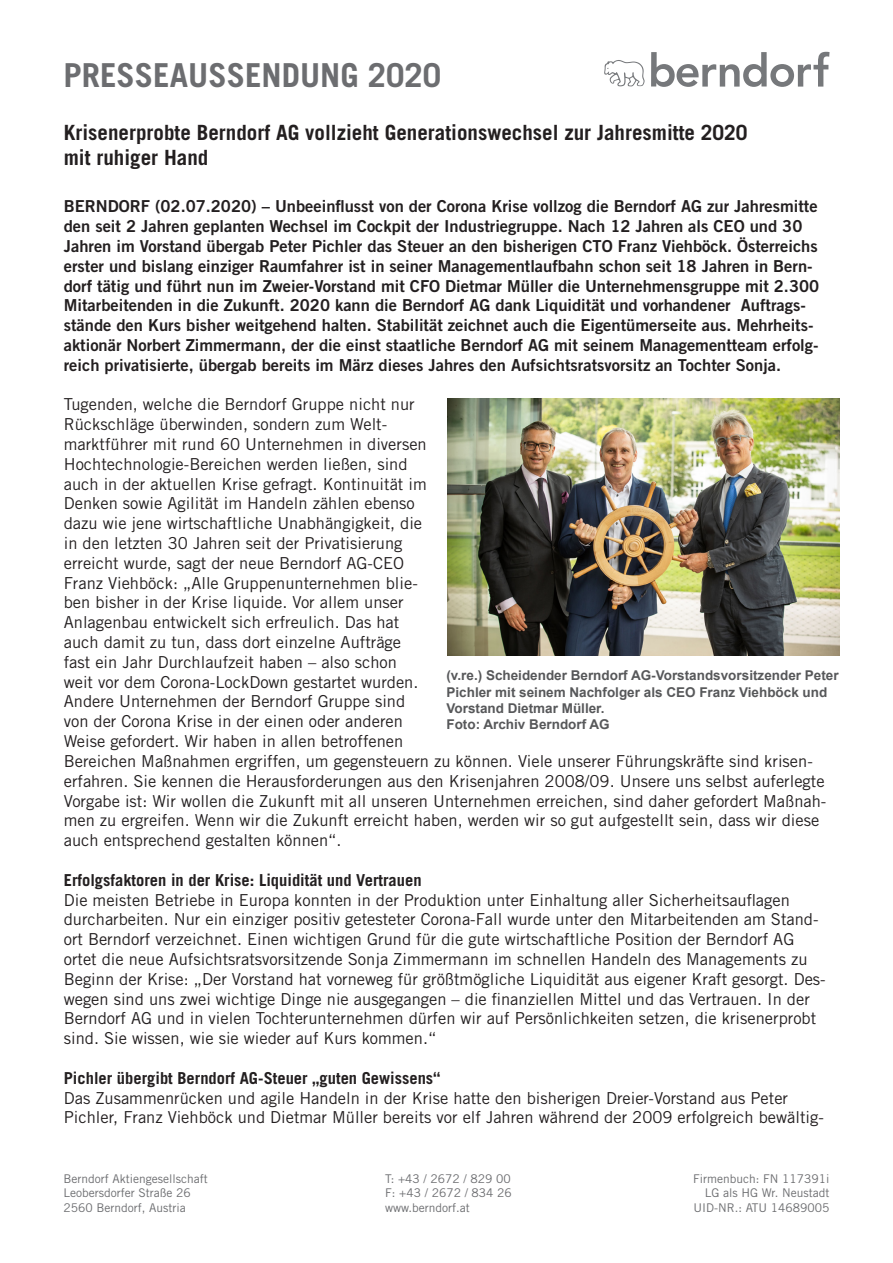
<style>
.page{position:relative;width:893px;height:1263px;background:#fff}
.page>*{position:absolute;margin:0;border:0;box-sizing:border-box;transform-origin:0 0}
.t1{font:700 33px "Trade Gothic LT Pro";color:#6c6d70}
.Headline{font:700 21px/25.2px "Trade Gothic LT Pro";color:#231f20}
.Fließtext{font:16.5px/19.8px "Trade Gothic LT Pro";color:#231f20}
.Anreisser{font:16.5px/19.8px "Trade Gothic LT Pro Bd 2";color:#231f20}
.Zwischenheadl{font:700 16.5px "Trade Gothic LT Pro";color:#231f20}
.Headline-2{font:700 13.5px/16.2px "Arial";color:#57585a}
.t2{font:12px/14.4px "Trade Gothic LT Pro";color:#6c6d70}
</style>
<div class="page">
<svg style="left:651px;top:52px;width:178px;height:35px"></svg>
<svg style="left:604px;top:60px;width:41px;height:27px"></svg>
<img style="left:448px;top:398px;width:392px;height:257px">
<h1 class="t1" style="left:63px;top:55px;width:379px">PRESSEAUSSENDUNG 2020</h1>
<p class="Headline" style="left:64px;top:120px;width:685px">Krisenerprobte Berndorf AG vollzieht Generationswechsel zur Jahresmitte 2020 mit ruhiger Hand</p>
<p class="Anreisser" style="left:64px;top:196px;width:757px">BERNDORF (02.07.2020) – Unbeeinflusst von der Corona Krise vollzog die Berndorf AG zur Jahresmitte den seit 2 Jahren geplanten Wechsel im Cockpit der Industriegruppe. Nach 12 Jahren als CEO und 30<br>Jahren im Vorstand übergab Peter Pichler das Steuer an den bisherigen CTO Franz Viehböck. Österreichs erster und bislang einziger Raumfahrer ist in seiner Managementlaufbahn schon seit 18 Jahren in Bern&shy;dorf tätig und führt nun im Zweier-Vorstand mit CFO Dietmar Müller die Unternehmensgruppe mit 2.300<br>Mitarbeitenden in die Zukunft. 2020 kann die Berndorf AG dank Liquidität und vorhandener Auftrags&shy;stände den Kurs bisher weitgehend halten. Stabilität zeichnet auch die Eigentümerseite aus. Mehrheits&shy;aktionär Norbert Zimmermann, der die einst staatliche Berndorf AG mit seinem Managementteam erfolg&shy;reich privatisierte, übergab bereits im März dieses Jahres den Aufsichtsratsvorsitz an Tochter Sonja.</p>
<p class="Fließtext" style="left:64px;top:394px;width:764px">Tugenden, welche die Berndorf Gruppe nicht nur<br>Rückschläge überwinden, sondern zum Welt-<br>marktführer mit rund 60 Unternehmen in diversen<br>Hochtechnologie-Bereichen werden ließen, sind<br>auch in der aktuellen Krise gefragt. Kontinuität im<br>Denken sowie Agilität im Handeln zählen ebenso<br>dazu wie jene wirtschaftliche Unabhängigkeit, die<br>in den letzten 30 Jahren seit der Privatisierung<br>erreicht wurde, sagt der neue Berndorf AG-CEO<br>Franz Viehböck: „Alle Gruppenunternehmen blie-<br>ben bisher in der Krise liquide. Vor allem unser<br>Anlagenbau entwickelt sich erfreulich. Das hat<br>auch damit zu tun, dass dort einzelne Aufträge<br>fast ein Jahr Durchlaufzeit haben – also schon<br>weit vor dem Corona-LockDown gestartet wurden.<br>Andere Unternehmen der Berndorf Gruppe sind<br>von der Corona Krise in der einen oder anderen<br>Weise gefordert. Wir haben in allen betroffenen<br>Bereichen Maßnahmen ergriffen, um gegensteuern zu können. Viele unserer Führungskräfte sind krisen&shy;erfahren. Sie kennen die Herausforderungen aus den Krisenjahren 2008/09. Unsere uns selbst auferlegte Vorgabe ist: Wir wollen die Zukunft mit all unseren Unternehmen erreichen, sind daher gefordert Maßnah&shy;men zu ergreifen. Wenn wir die Zukunft erreicht haben, werden wir so gut aufgestellt sein, dass wir diese auch entsprechend gestalten können“.</p>
<p class="Zwischenheadl" style="left:64px;top:870px;width:359px">Erfolgsfaktoren in der Krise: Liquidität und Vertrauen</p>
<p class="Fließtext" style="left:64px;top:889px;width:763px">Die meisten Betriebe in Europa konnten in der Produktion unter Einhaltung aller Sicherheitsauflagen durcharbeiten. Nur ein einziger positiv getesteter Corona-Fall wurde unter den Mitarbeitenden am Stand&shy;ort Berndorf verzeichnet. Einen wichtigen Grund für die gute wirtschaftliche Position der Berndorf AG ortet die neue Aufsichtsratsvorsitzende Sonja Zimmermann im schnellen Handeln des Managements zu Beginn der Krise: „Der Vorstand hat vorneweg für größtmögliche Liquidität aus eigener Kraft gesorgt. Des&shy;wegen sind uns zwei wichtige Dinge nie ausgegangen – die finanziellen Mittel und das Vertrauen. In der Berndorf AG und in vielen Tochterunternehmen dürfen wir auf Persönlichkeiten setzen, die krisenerprobt sind. Sie wissen, wie sie wieder auf Kurs kommen.“</p>
<p class="Zwischenheadl" style="left:64px;top:1068px;width:378px">Pichler übergibt Berndorf AG-Steuer „guten Gewissens“</p>
<p class="Fließtext" style="left:64px;top:1087px;width:762px">Das Zusammenrücken und agile Handeln in der Krise hatte den bisherigen Dreier-Vorstand aus Peter<br>Pichler, Franz Viehböck und Dietmar Müller bereits vor elf Jahren während der 2009 erfolgreich bewältig-</p>
<p class="Headline-2" style="left:446px;top:668px;width:394px">(v.re.) Scheidender Berndorf AG-Vorstandsvorsitzender Peter<br>Pichler mit seinem Nachfolger als CEO Franz Viehböck und<br>Vorstand Dietmar Müller.</p>
<p class="Headline-2" style="left:446px;top:716px;width:165px">Foto: Archiv Berndorf AG</p>
<p class="t2" style="left:63px;top:1171px;width:146px">Berndorf Aktiengesellschaft<br>Leobersdorfer Straße 26<br>2560 Berndorf, Austria</p>
<p class="t2" style="left:385px;top:1171px;width:128px;text-align:justify">T: +43 / 2672 / 829 00<br>F: +43 / 2672 / 834 26 www.berndorf.at</p>
<p class="t2" style="left:693px;top:1171px;width:138px;text-align:right">Firmenbuch: FN 117391i<br>LG als HG Wr. Neustadt<br>UID-NR.: ATU 14689005</p>
</div>
